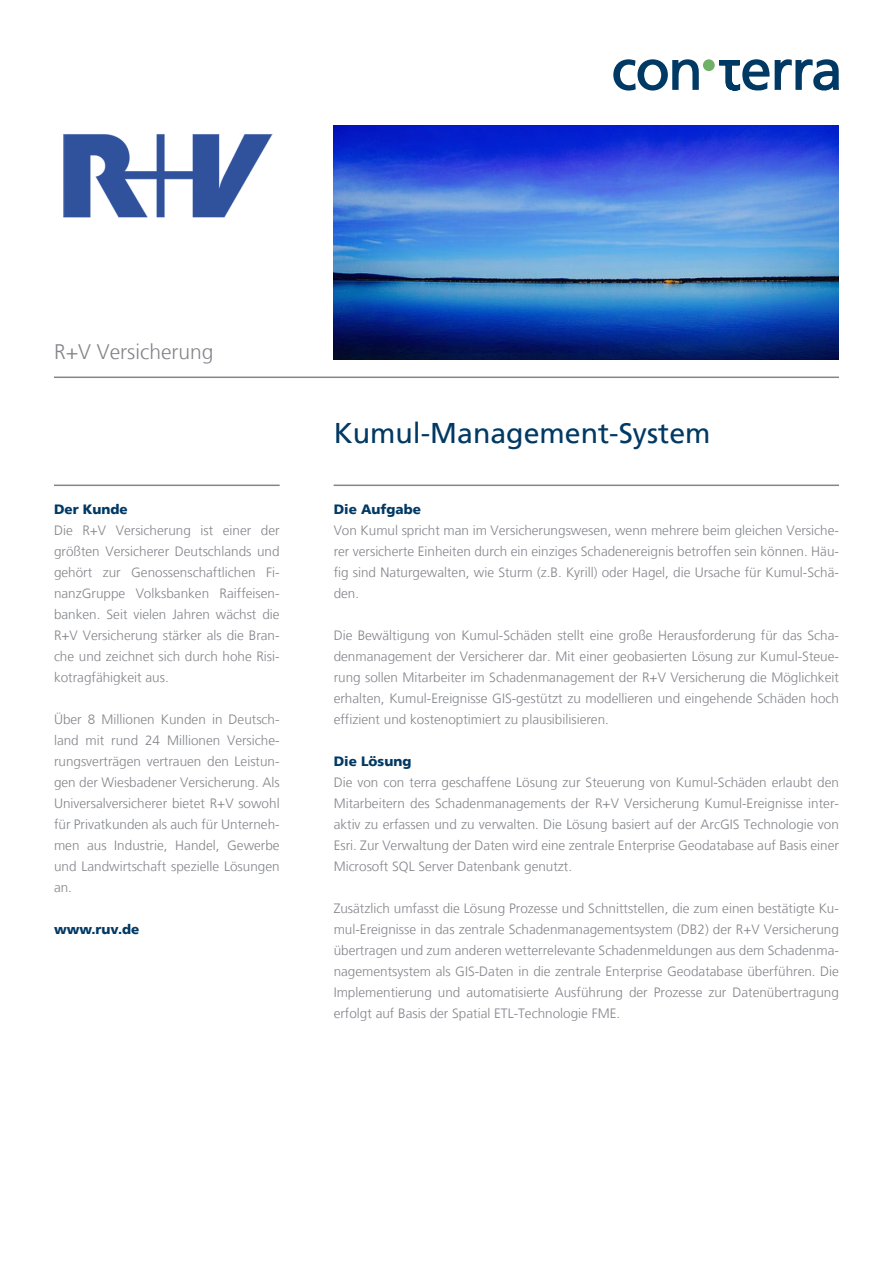
<style>
.page{position:relative;width:893px;height:1263px;background:#fff}
.page>*{position:absolute;margin:0;border:0;box-sizing:border-box;transform-origin:0 0}
.t1{font:28.5px "Frutiger";color:#003964}
.t2{font:300 21px "Frutiger";color:#83858a}
.t3{font:300 13.5px/21px "Frutiger";color:#83858a;text-align:justify}
.t4{font:900 13.5px "Frutiger";color:#003964}
</style>
<div class="page">
<div style="left:703px;top:59px;width:12px;height:12px;background:#71b067;border-radius:50%"></div>
<svg style="left:613px;top:59px;width:86px;height:32px"></svg>
<svg style="left:719px;top:59px;width:120px;height:32px"></svg>
<img style="left:334px;top:125px;width:505px;height:234px">
<hr style="left:54px;top:377px;width:785px;height:1px;background:#83858a">
<hr style="left:334px;top:485px;width:505px;height:1px;background:#83858a">
<hr style="left:54px;top:485px;width:226px;height:1px;background:#83858a">
<img style="left:63px;top:134px;width:210px;height:84px">
<p class="t2" style="left:54px;top:340px;width:161px">R+V Versicherung</p>
<p class="t4" style="left:54px;top:501px;width:75px">Der Kunde</p>
<p class="t3" style="left:54px;top:520px;width:227px">Die R+V Versicherung ist einer der größten Versicherer Deutschlands und gehört zur Genossenschaftlichen Fi&shy;nanzGruppe Volksbanken Raiffeisen&shy;banken. Seit vielen Jahren wächst die R+V Versicherung stärker als die Bran&shy;che und zeichnet sich durch hohe Risi&shy;kotragfähigkeit aus.</p>
<p class="t3" style="left:54px;top:709px;width:227px">Über 8 Millionen Kunden in Deutsch&shy;land mit rund 24 Millionen Versiche&shy;rungsverträgen vertrauen den Leistun&shy;gen der Wiesbadener Versicherung. Als Universalversicherer bietet R+V sowohl für Privatkunden als auch für Unterneh&shy;men aus Industrie, Handel, Gewerbe und Landwirtschaft spezielle Lösungen an.</p>
<p class="t4" style="left:54px;top:921px;width:87px">www.ruv.de</p>
<p class="t1" style="left:334px;top:416px;width:378px">Kumul-Management-System</p>
<p class="t4" style="left:334px;top:501px;width:89px">Die Aufgabe</p>
<p class="t3" style="left:334px;top:520px;width:507px">Von Kumul spricht man im Versicherungswesen, wenn mehrere beim gleichen Versiche&shy;rer versicherte Einheiten durch ein einziges Schadenereignis betroffen sein können. Häu&shy;fig sind Naturgewalten, wie Sturm (z.B. Kyrill) oder Hagel, die Ursache für Kumul-Schä&shy;den.</p>
<p class="t3" style="left:334px;top:625px;width:507px">Die Bewältigung von Kumul-Schäden stellt eine große Herausforderung für das Scha&shy;denmanagement der Versicherer dar. Mit einer geobasierten Lösung zur Kumul-Steue&shy;rung sollen Mitarbeiter im Schadenmanagement der R+V Versicherung die Möglichkeit erhalten, Kumul-Ereignisse GIS-gestützt zu modellieren und eingehende Schäden hoch effizient und kostenoptimiert zu plausibilisieren.</p>
<p class="t4" style="left:334px;top:753px;width:79px">Die Lösung</p>
<p class="t3" style="left:334px;top:772px;width:507px">Die von con terra geschaffene Lösung zur Steuerung von Kumul-Schäden erlaubt den Mitarbeitern des Schadenmanagements der R+V Versicherung Kumul-Ereignisse inter&shy;aktiv zu erfassen und zu verwalten. Die Lösung basiert auf der ArcGIS Technologie von Esri. Zur Verwaltung der Daten wird eine zentrale Enterprise Geodatabase auf Basis einer Microsoft SQL Server Datenbank genutzt.</p>
<p class="t3" style="left:334px;top:898px;width:507px">Zusätzlich umfasst die Lösung Prozesse und Schnittstellen, die zum einen bestätigte Ku&shy;mul-Ereignisse in das zentrale Schadenmanagementsystem (DB2) der R+V Versicherung übertragen und zum anderen wetterrelevante Schadenmeldungen aus dem Schadenma&shy;nagementsystem als GIS-Daten in die zentrale Enterprise Geodatabase überführen. Die Implementierung und automatisierte Ausführung der Prozesse zur Datenübertragung erfolgt auf Basis der Spatial ETL-Technologie FME.</p>
</div>
